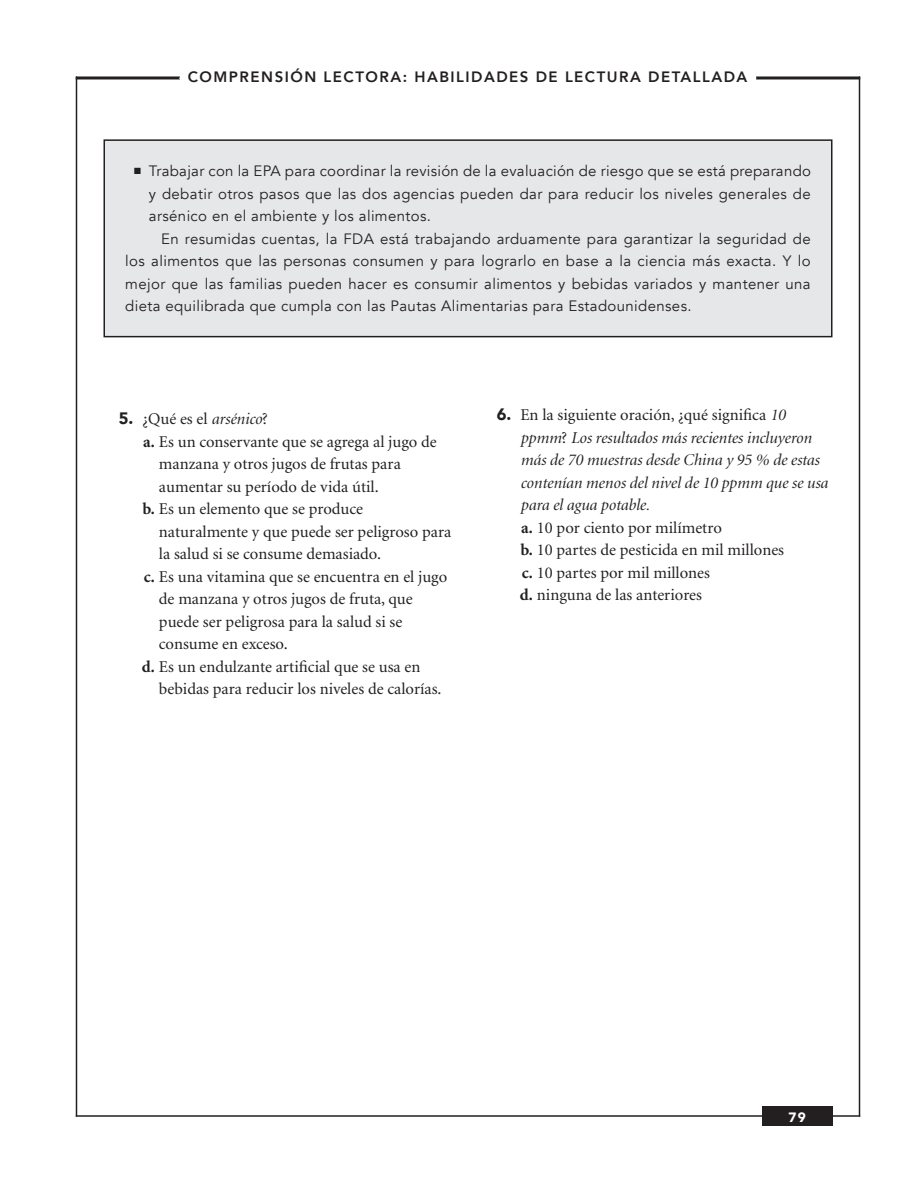
<style>
.page{position:relative;width:909px;height:1179px;background:#fff}
.page>*{position:absolute;margin:0;border:0;box-sizing:border-box;transform-origin:0 0}
.t1{font:16.5px/22.5px "Minion";color:#231f20}
.t2{font:italic 16.5px/22.5px "Minion Display";color:#231f20}
.t3{font:900 16.5px "Avenir";color:#231f20}
.t4{font:15px/22.5px "Avenir";letter-spacing:.025em;color:#231f20;text-align:justify}
.t5{font:800 15px "Avenir";letter-spacing:.1em;color:#231f20}
.t6{font:900 13.5px "Avenir";color:#fff}
.t7{font:9px "Zapf Dingbats ITC";color:#231f20}
.s1{color:#fff}
.s2{font-family:"Minion Display";font-style:italic}
.s3{font-weight:700}
.s4{font-family:"Minion";font-style:normal}
</style>
<div class="page">
<hr style="left:76px;top:76px;width:1px;height:1041px;background:#231f20">
<hr style="left:76px;top:1115px;width:784px;height:2px;background:#231f20">
<hr style="left:859px;top:76px;width:1px;height:1041px;background:#231f20">
<hr style="left:76px;top:76px;width:784px;height:3px;background:#231f20">
<div style="left:180px;top:66px;width:576px;height:15px;background:#fff"></div>
<div style="left:104px;top:140px;width:728px;height:197px;background:#e6e7e9"></div>
<div style="left:104px;top:139px;width:728px;height:198px;border:2px solid #231f20"></div>
<div style="left:762px;top:1107px;width:70px;height:19px;background:#231f20"></div>
<p class="t5" style="left:180px;top:65px;width:578px"><span class="s1">–</span>COMPRENSIÓN LECTORA: HABILIDADES DE LECTURA DETALLADA<span class="s1">–</span></p>
<p class="t7" style="left:134px;top:167px;width:8px">■</p>
<p class="t4" style="left:149px;top:160px;width:664px">Trabajar con la EPA para coordinar la revisión de la evaluación de riesgo que se está preparando y debatir otros pasos que las dos agencias pueden dar para reducir los niveles generales de arsénico en el ambiente y los alimentos.</p>
<p class="t4" style="left:125px;top:227px;width:687px;text-indent:36px">En resumidas cuentas, la FDA está trabajando arduamente para garantizar la seguridad de los alimentos que las personas consumen y para lograrlo en base a la ciencia más exacta. Y lo mejor que las familias pueden hacer es consumir alimentos y bebidas variados y mantener una dieta equilibrada que cumpla con las Pautas Alimentarias para Estadounidenses.</p>
<p class="t3" style="left:119px;top:404px;width:16px">5.</p>
<p class="t1" style="left:142px;top:408px;width:127px">¿Qué es el <span class="s2">arsénico</span>?</p>
<p class="t1" style="left:159px;top:431px;width:279px;text-indent:-16px"><span class="s3">a.</span> Es un conservante que se agrega al jugo de manzana y otros jugos de frutas para aumentar su período de vida útil.</p>
<p class="t1" style="left:159px;top:498px;width:294px;text-indent:-17px"><span class="s3">b.</span> Es un elemento que se produce naturalmente y que puede ser peligroso para la salud si se consume demasiado.</p>
<p class="t1" style="left:159px;top:566px;width:290px;text-indent:-15px"><span class="s3">c.</span> Es una vitamina que se encuentra en el jugo de manzana y otros jugos de fruta, que puede ser peligrosa para la salud si se consume en exceso.</p>
<p class="t1" style="left:159px;top:656px;width:284px;text-indent:-17px"><span class="s3">d.</span> Es un endulzante artificial que se usa en bebidas para reducir los niveles de calorías.</p>
<p class="t3" style="left:497px;top:400px;width:16px">6.</p>
<p class="t2" style="left:520px;top:404px;width:309px"><span class="s4">En la siguiente oración, ¿qué significa</span> 10 ppmm<span class="s4">?</span> Los resultados más recientes incluyeron más de 70 muestras desde China y 95 % de estas contenían menos del nivel de 10 ppmm que se usa para el agua potable.</p>
<p class="t1" style="left:521px;top:517px;width:202px"><span class="s3">a.</span> 10 por ciento por milímetro</p>
<p class="t1" style="left:520px;top:539px;width:265px"><span class="s3">b.</span> 10 partes de pesticida en mil millones</p>
<p class="t1" style="left:522px;top:562px;width:190px"><span class="s3">c.</span> 10 partes por mil millones</p>
<p class="t1" style="left:520px;top:584px;width:184px"><span class="s3">d.</span> ninguna de las anteriores</p>
<p class="t6" style="left:789px;top:1106px;width:19px">79</p>
</div>
